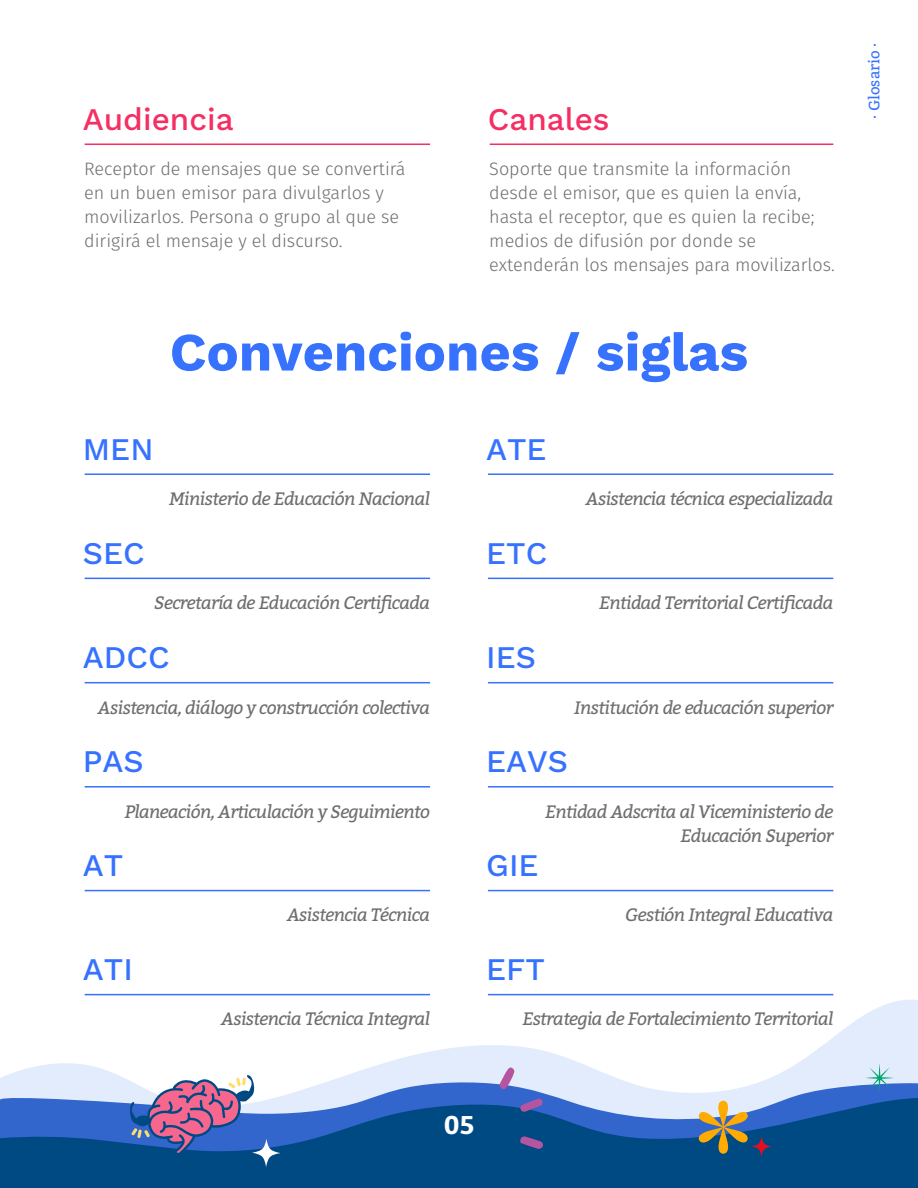
<style>
.page{position:relative;width:918px;height:1188px;background:#fff}
.page>*{position:absolute;margin:0;border:0;box-sizing:border-box;transform-origin:0 0}
.t1{font:54px "Work Sans";color:#3772ff}
.t2{font:31.5px "Work Sans";color:#3772ff}
.t3{font:31.5px "Work Sans";color:#f42f63}
.t4{font:700 25.5px "Bitter";color:#fff}
.t5{font:italic 18px/24px "Bitter";letter-spacing:-.035em;color:#6d6e70;text-align:right}
.t6{font:300 18px/24px "Fira Sans";color:#6d6e70}
.t7{font:15px "Bitter";color:#3772ff}
</style>
<div class="page">
<svg style="left:0;top:999px;width:918px;height:82px"></svg>
<svg style="left:0;top:1081px;width:918px;height:17px;background:#bccff1"></svg>
<svg style="left:0;top:1098px;width:918px;height:90px;background:#17599a"></svg>
<svg style="left:252px;top:1139px;width:28px;height:28px"></svg>
<svg style="left:751px;top:1136px;width:21px;height:21px"></svg>
<svg style="left:699px;top:1101px;width:49px;height:53px;background:#979477"></svg>
<svg style="left:520px;top:1136px;width:23px;height:13px"></svg>
<svg style="left:499px;top:1066px;width:16px;height:23px"></svg>
<svg style="left:520px;top:1098px;width:23px;height:14px"></svg>
<svg style="left:865px;top:1063px;width:29px;height:30px"></svg>
<svg style="left:129px;top:1073px;width:127px;height:82px"></svg>
<hr style="left:85px;top:144px;width:345px;height:1px;background:#f42f63">
<hr style="left:85px;top:473px;width:345px;height:2px;background:#3772ff">
<hr style="left:85px;top:578px;width:345px;height:1px;background:#3772ff">
<hr style="left:85px;top:682px;width:345px;height:1px;background:#3772ff">
<hr style="left:85px;top:786px;width:345px;height:2px;background:#3772ff">
<hr style="left:85px;top:890px;width:345px;height:1px;background:#3772ff">
<hr style="left:85px;top:994px;width:345px;height:1px;background:#3772ff">
<hr style="left:488px;top:473px;width:345px;height:2px;background:#3772ff">
<hr style="left:488px;top:578px;width:345px;height:1px;background:#3772ff">
<hr style="left:488px;top:682px;width:345px;height:1px;background:#3772ff">
<hr style="left:488px;top:786px;width:345px;height:2px;background:#3772ff">
<hr style="left:488px;top:890px;width:345px;height:1px;background:#3772ff">
<hr style="left:488px;top:994px;width:345px;height:1px;background:#3772ff">
<hr style="left:490px;top:144px;width:343px;height:1px;background:#f42f63">
<h2 class="t3" style="left:83px;top:95px;width:152px">Audiencia</h2>
<p class="t6" style="left:84px;top:156px;width:323px">Receptor de mensajes que se convertirá en un buen emisor para divulgarlos y movilizarlos. Persona o grupo al que se dirigirá el mensaje y el discurso.</p>
<h2 class="t3" style="left:488px;top:95px;width:123px">Canales</h2>
<p class="t6" style="left:489px;top:156px;width:347px">Soporte que transmite la información desde el emisor, que es quien la envía, hasta el receptor, que es quien la recibe; medios de difusión por donde se extenderán los mensajes para movilizarlos.</p>
<h1 class="t1" style="left:170px;top:311px;width:580px">Convenciones / siglas</h1>
<h2 class="t2" style="left:83px;top:425px;width:72px">MEN</h2>
<h2 class="t2" style="left:83px;top:529px;width:63px">SEC</h2>
<p class="t5" style="left:169px;top:487px;width:262px">Ministerio de Educación Nacional</p>
<h2 class="t2" style="left:486px;top:425px;width:62px">ATE</h2>
<h2 class="t2" style="left:486px;top:529px;width:63px">ETC</h2>
<p class="t5" style="left:586px;top:487px;width:249px">Asistencia técnica especializada</p>
<p class="t5" style="left:154px;top:591px;width:277px">Secretaría de Educación Certificada</p>
<p class="t5" style="left:599px;top:591px;width:236px">Entidad Territorial Certificada</p>
<h2 class="t2" style="left:83px;top:633px;width:88px">ADCC</h2>
<h2 class="t2" style="left:486px;top:633px;width:51px">IES</h2>
<p class="t5" style="left:98px;top:695px;width:334px">Asistencia, diálogo y construcción colectiva</p>
<p class="t5" style="left:574px;top:695px;width:261px">Institución de educación superior</p>
<h2 class="t2" style="left:83px;top:737px;width:62px">PAS</h2>
<h2 class="t2" style="left:486px;top:737px;width:83px">EAVS</h2>
<p class="t5" style="left:125px;top:800px;width:307px">Planeación, Articulación y Seguimiento</p>
<p class="t5" style="left:545px;top:800px;width:290px">Entidad Adscrita al Viceministerio de<br>Educación Superior</p>
<h2 class="t2" style="left:83px;top:841px;width:42px">AT</h2>
<h2 class="t2" style="left:486px;top:841px;width:54px">GIE</h2>
<p class="t5" style="left:287px;top:903px;width:144px">Asistencia Técnica</p>
<p class="t5" style="left:625px;top:903px;width:210px">Gestión Integral Educativa</p>
<h2 class="t2" style="left:83px;top:945px;width:51px">ATI</h2>
<h2 class="t2" style="left:486px;top:945px;width:60px">EFT</h2>
<p class="t5" style="left:221px;top:1007px;width:210px">Asistencia Técnica Integral</p>
<p class="t5" style="left:522px;top:1007px;width:312px">Estrategia de Fortalecimiento Territorial</p>
<p class="t7" style="left:865px;top:119px;width:77px;rotate:-90deg">· Glosario ·</p>
<h3 class="t4" style="left:444px;top:1109px;width:32px">05</h3>
</div>
